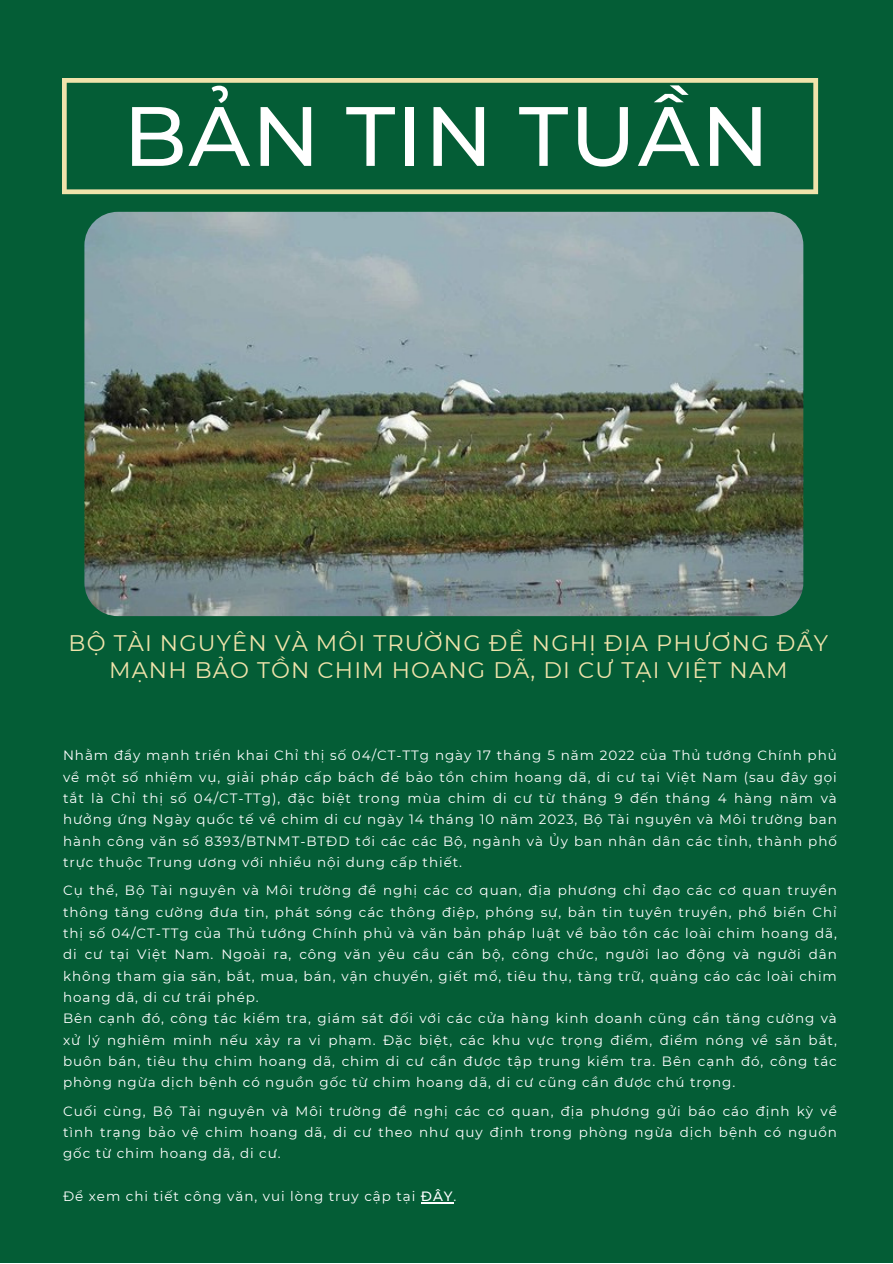
<style>
.page{position:relative;width:893px;height:1264px;background:#fff}
.page>*{position:absolute;margin:0;border:0;box-sizing:border-box;transform-origin:0 0}
.t1{font:500 84px "Montserrat";letter-spacing:.02em;color:#fff}
.t2{font:22.5px/27px "Montserrat";letter-spacing:.05em;color:#f0e3ab;text-align:center}
.t3{font:13.5px/21.3px "Montserrat";letter-spacing:.07em;color:#fff;text-align:justify}
.s1{font-weight:500}
</style>
<div class="page">
<div style="left:0;top:0;width:892px;height:1262px;background:#045d36"></div>
<svg style="left:62px;top:78px;width:756px;height:116px"></svg>
<img style="left:84px;top:212px;width:719px;height:404px;border-radius:33px">
<hr style="left:421px;top:1202px;width:32px;height:1px;background:#fff">
<p class="t1" style="left:123px;top:84px;width:647px">BẢN TIN TUẦN</p>
<p class="t2" style="left:69px;top:630px;width:761px">BỘ TÀI NGUYÊN VÀ MÔI TRƯỜNG ĐỀ NGHỊ ĐỊA PHƯƠNG ĐẨY<br>MẠNH BẢO TỒN CHIM HOANG DÃ, DI CƯ TẠI VIỆT NAM</p>
<p class="t3" style="left:63px;top:744px;width:775px">Nhằm đẩy mạnh triển khai Chỉ thị số 04/CT-TTg ngày 17 tháng 5 năm 2022 của Thủ tướng Chính phủ về một số nhiệm vụ, giải pháp cấp bách để bảo tồn chim hoang dã, di cư tại Việt Nam (sau đây gọi tắt là Chỉ thị số 04/CT-TTg), đặc biệt trong mùa chim di cư từ tháng 9 đến tháng 4 hàng năm và hưởng ứng Ngày quốc tế về chim di cư ngày 14 tháng 10 năm 2023, Bộ Tài nguyên và Môi trường ban hành công văn số 8393/BTNMT-BTĐD tới các các Bộ, ngành và Ủy ban nhân dân các tỉnh, thành phố trực thuộc Trung ương với nhiều nội dung cấp thiết.</p>
<p class="t3" style="left:63px;top:879px;width:775px">Cụ thể, Bộ Tài nguyên và Môi trường đề nghị các cơ quan, địa phương chỉ đạo các cơ quan truyền thông tăng cường đưa tin, phát sóng các thông điệp, phóng sự, bản tin tuyên truyền, phổ biến Chỉ thị số 04/CT-TTg của Thủ tướng Chính phủ và văn bản pháp luật về bảo tồn các loài chim hoang dã, di cư tại Việt Nam. Ngoài ra, công văn yêu cầu cán bộ, công chức, người lao động và người dân không tham gia săn, bắt, mua, bán, vận chuyển, giết mổ, tiêu thụ, tàng trữ, quảng cáo các loài chim hoang dã, di cư trái phép.</p>
<p class="t3" style="left:63px;top:1007px;width:775px">Bên cạnh đó, công tác kiểm tra, giám sát đối với các cửa hàng kinh doanh cũng cần tăng cường và xử lý nghiêm minh nếu xảy ra vi phạm. Đặc biệt, các khu vực trọng điểm, điểm nóng về săn bắt, buôn bán, tiêu thụ chim hoang dã, chim di cư cần được tập trung kiểm tra. Bên cạnh đó, công tác phòng ngừa dịch bệnh có nguồn gốc từ chim hoang dã, di cư cũng cần được chú trọng.</p>
<p class="t3" style="left:63px;top:1100px;width:775px">Cuối cùng, Bộ Tài nguyên và Môi trường đề nghị các cơ quan, địa phương gửi báo cáo định kỳ về tình trạng bảo vệ chim hoang dã, di cư theo như quy định trong phòng ngừa dịch bệnh có nguồn gốc từ chim hoang dã, di cư.</p>
<p class="t3" style="left:63px;top:1185px;width:395px">Để xem chi tiết công văn, vui lòng truy cập tại <span class="s1">ĐÂY</span>.</p>
</div>
